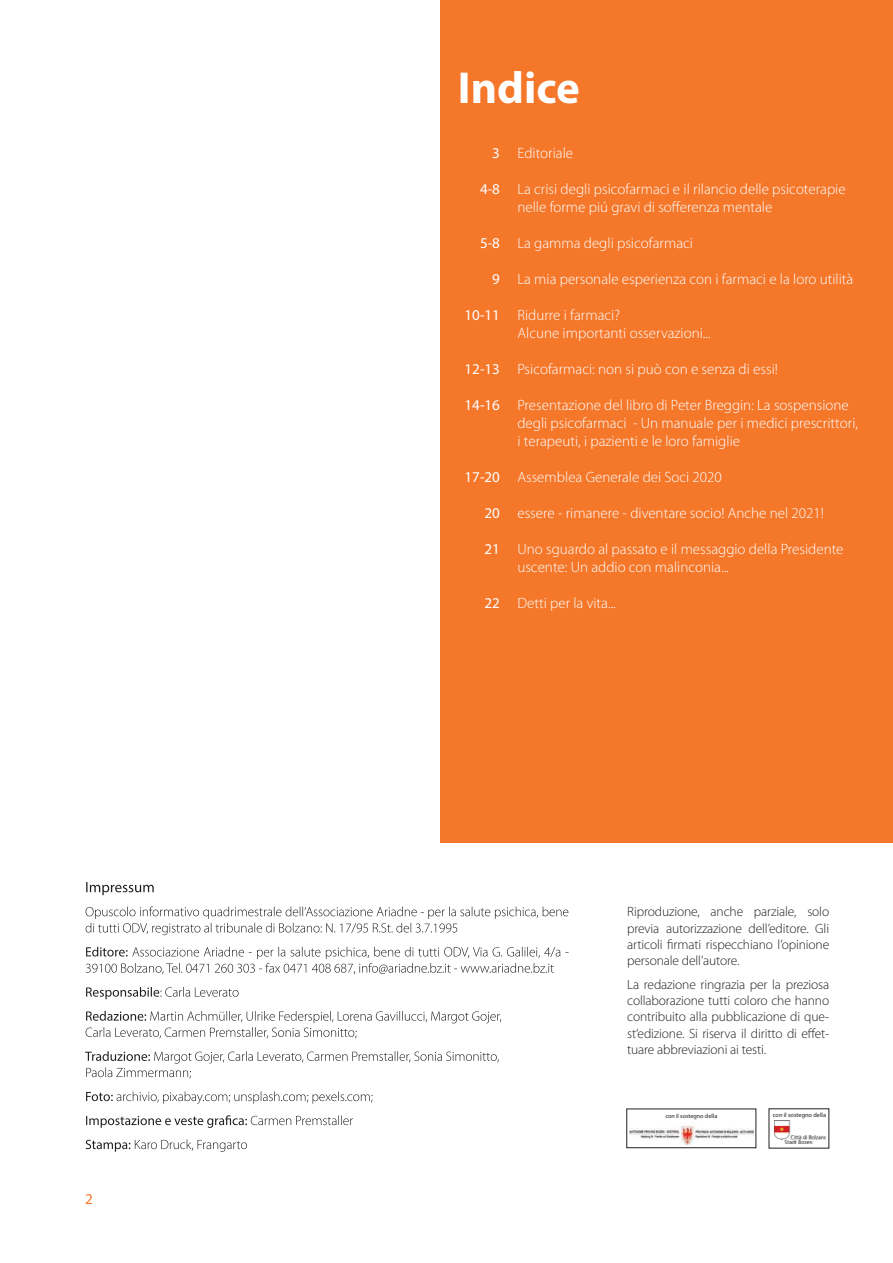
<style>
.page{position:relative;width:893px;height:1263px;background:#fff}
.page>*{position:absolute;margin:0;border:0;box-sizing:border-box;transform-origin:0 0}
.t1{font:700 45px "Myriad Pro";color:#fff}
.t2{font:300 15px/18px "Myriad Pro";color:#fff}
.t3{font:15px "Myriad Pro";color:#fff}
.t4{font:15px "Myriad Pro";color:#f4772a}
.t5{font:300 13.5px/16.2px "Myriad Pro";letter-spacing:-.01em;color:#231f20;text-align:justify}
.t6{font:6.3px "Myriad Pro";color:#231f20}
.t7{font:6.15px "Myriad Pro";color:#231f20}
</style>
<div class="page">
<div style="left:627px;top:1109px;width:129px;height:39px;border:1px solid #231f20"></div>
<img style="left:630px;top:1125px;width:123px;height:20px">
<svg style="left:774px;top:1120px;width:39px;height:24px"></svg>
<img style="left:774px;top:1121px;width:51px;height:22px">
<div style="left:441px;top:0;width:452px;height:842px;background:#f4772a"></div>
<svg style="left:86px;top:1139px;width:161px;height:13px"></svg>
<svg style="left:86px;top:1115px;width:267px;height:13px"></svg>
<svg style="left:86px;top:1091px;width:287px;height:13px"></svg>
<svg style="left:85px;top:1051px;width:414px;height:28px"></svg>
<svg style="left:86px;top:1011px;width:415px;height:27px"></svg>
<svg style="left:86px;top:987px;width:153px;height:12px"></svg>
<svg style="left:86px;top:947px;width:483px;height:27px"></svg>
<svg style="left:86px;top:906px;width:482px;height:29px"></svg>
<svg style="left:86px;top:882px;width:68px;height:13px"></svg>
<p class="t4" style="left:85px;top:1193px;width:9px">2</p>
<h1 class="t1" style="left:458px;top:71px;width:124px">Indice</h1>
<p class="t3" style="left:492px;top:148px;width:9px">3</p>
<p class="t3" style="left:480px;top:184px;width:21px">4-8</p>
<p class="t3" style="left:480px;top:238px;width:21px">5-8</p>
<p class="t3" style="left:492px;top:274px;width:9px">9</p>
<p class="t3" style="left:465px;top:310px;width:37px">10-11</p>
<p class="t3" style="left:465px;top:364px;width:37px">12-13</p>
<p class="t3" style="left:465px;top:400px;width:37px">14-16</p>
<p class="t3" style="left:465px;top:472px;width:37px">17-20</p>
<p class="t3" style="left:485px;top:508px;width:17px">20</p>
<p class="t3" style="left:485px;top:544px;width:17px">21</p>
<p class="t3" style="left:485px;top:598px;width:17px">22</p>
<p class="t2" style="left:517px;top:146px;width:57px">Editoriale</p>
<p class="t2" style="left:517px;top:182px;width:330px">La crisi degli psicofarmaci e il rilancio delle psicoterapie nelle forme piú gravi di sofferenza mentale</p>
<p class="t2" style="left:517px;top:236px;width:177px">La gamma degli psicofarmaci</p>
<p class="t2" style="left:517px;top:272px;width:337px">La mia personale esperienza con i farmaci e la loro utilità</p>
<p class="t2" style="left:517px;top:308px;width:195px">Ridurre i farmaci?<br>Alcune importanti osservazioni...</p>
<p class="t2" style="left:517px;top:362px;width:262px">Psicofarmaci: non si può con e senza di essi!</p>
<p class="t2" style="left:517px;top:398px;width:342px">Presentazione del libro di Peter Breggin: La sospensione degli psicofarmaci - Un manuale per i medici prescrittori, i terapeuti, i pazienti e le loro famiglie</p>
<p class="t2" style="left:517px;top:470px;width:206px">Assemblea Generale dei Soci 2020</p>
<p class="t2" style="left:517px;top:506px;width:308px">essere - rimanere - diventare socio! Anche nel 2021!</p>
<p class="t2" style="left:517px;top:542px;width:328px">Uno sguardo al passato e il messaggio della Presidente uscente: Un addio con malinconia...</p>
<p class="t2" style="left:517px;top:596px;width:100px">Detti per la vita...</p>
<p class="t5" style="left:627px;top:905px;width:203px">Riproduzione, anche parziale, solo previa autorizzazione dell’editore. Gli articoli firmati rispecchiano l’opinione personale dell’autore.</p>
<p class="t5" style="left:627px;top:978px;width:203px">La redazione ringrazia per la preziosa collaborazione tutti coloro che hanno contribuito alla pubblicazione di que&shy;st‘edizione. Si riserva il diritto di effet&shy;tuare abbreviazioni ai testi.</p>
<p class="t7" style="left:665px;top:1114px;width:53px">con il sostegno della</p>
<p class="t6" style="left:773px;top:1113px;width:55px">con il sostegno della</p>
</div>
